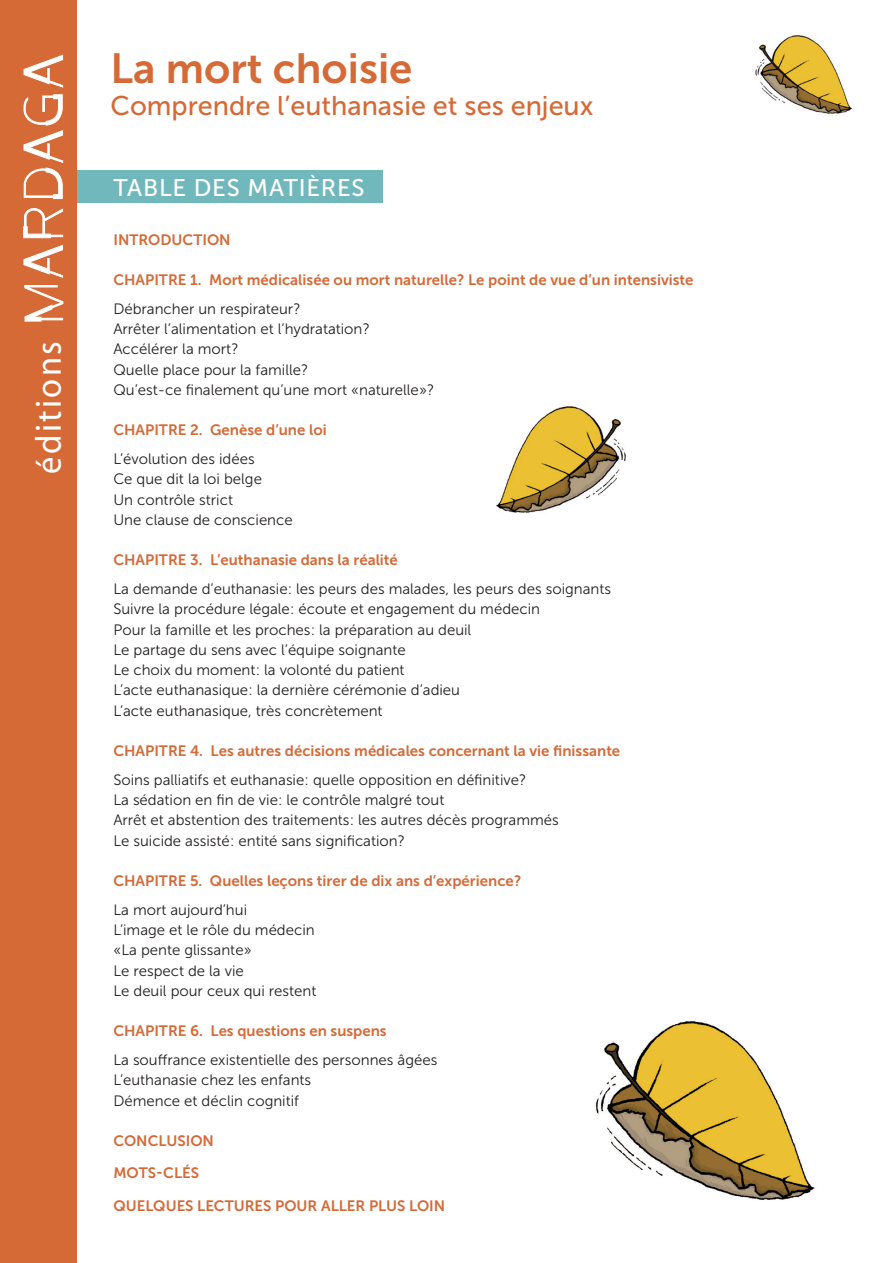
<style>
.page{position:relative;width:893px;height:1263px;background:#fff}
.page>*{position:absolute;margin:0;border:0;box-sizing:border-box;transform-origin:0 0}
.t1{font:42px "Museo Sans 700";color:#d56a37}
.t2{font:36.3px "Myriad";letter-spacing:.07em;color:#fff;scale:.95 1}
.t3{font:27px "Museo Sans 500";color:#d56a37}
.t4{font:24px "Museo Sans 500";letter-spacing:.03em;color:#fff}
.t5{font:15px/20.2px "Museo Sans 300";color:#231f20}
.t6{font:15px/32.2px "Museo Sans 700";color:#d56a37}
</style>
<div class="page">
<div style="left:70px;top:170px;width:313px;height:33px;background:#71b8bd"></div>
<div style="left:0;top:0;width:77px;height:1263px;background:#d56a37"></div>
<svg style="left:24px;top:285px;width:40px;height:37px"></svg>
<svg style="left:23px;top:244px;width:40px;height:34px"></svg>
<svg style="left:23px;top:208px;width:40px;height:30px"></svg>
<svg style="left:23px;top:94px;width:40px;height:105px"></svg>
<svg style="left:23px;top:54px;width:40px;height:34px"></svg>
<img style="left:595px;top:1021px;width:220px;height:179px">
<img style="left:496px;top:406px;width:130px;height:107px">
<img style="left:755px;top:35px;width:97px;height:79px">
<h2 class="t2" style="left:31px;top:474px;width:141px;rotate:-90deg">éditions</h2>
<h1 class="t1" style="left:111px;top:45px;width:303px">La mort choisie</h1>
<h3 class="t3" style="left:111px;top:91px;width:484px">Comprendre l’euthanasie et ses enjeux</h3>
<h3 class="t4" style="left:113px;top:174px;width:253px">TABLE DES MATiÈRES</h3>
<p class="t6" style="left:113px;top:223px;width:119px">I ntroduction</p>
<p class="t6" style="left:113px;top:264px;width:582px">Chapitre 1. Mort médicalisée ou mort naturelle ? Le point de vue d’un intensiviste</p>
<p class="t5" style="left:113px;top:299px;width:322px">Débrancher un respirateur ?<br>Arrêter l’alimentation et l’hydratation ?<br>Accélérer la mort ?<br>Quelle place pour la famille ?<br>Qu’est-ce finalement qu’une mort « naturelle » ?</p>
<p class="t6" style="left:113px;top:414px;width:215px">Chapitre 2. Genèse d’une loi</p>
<p class="t5" style="left:113px;top:449px;width:181px">L’évolution des idées<br>Ce que dit la loi belge<br>Un contrôle strict<br>Une clause de conscience</p>
<p class="t6" style="left:113px;top:544px;width:286px">Chapitre 3. L’euthanasie dans la réalité</p>
<p class="t5" style="left:113px;top:579px;width:499px">La demande d’euthanasie : les peurs des malades, les peurs des soignants Suivre la procédure légale : écoute et engagement du médecin<br>Pour la famille et les proches : la préparation au deuil<br>Le partage du sens avec l’équipe soignante<br>Le choix du moment : la volonté du patient<br>L’acte euthanasique : la dernière cérémonie d’adieu<br>L’acte euthanasique, très concrètement</p>
<p class="t6" style="left:113px;top:735px;width:508px">Chapitre 4. Les autres décisions médicales concernant la vie finissante</p>
<p class="t5" style="left:113px;top:770px;width:447px">Soins palliatifs et euthanasie : quelle opposition en définitive ?<br>La sédation en fin de vie : le contrôle malgré tout<br>Arrêt et abstention des traitements : les autres décès programmés Le suicide assisté : entité sans signification ?</p>
<p class="t6" style="left:113px;top:865px;width:409px">Chapitre 5. Quelles leçons tirer de dix ans d’expérience ?</p>
<p class="t5" style="left:113px;top:900px;width:204px">La mort aujourd’hui<br>L’image et le rôle du médecin « La pente glissante »<br>Le respect de la vie<br>Le deuil pour ceux qui restent</p>
<p class="t6" style="left:113px;top:1015px;width:275px">Chapitre 6. Les questions en suspens</p>
<p class="t5" style="left:113px;top:1050px;width:325px">La souffrance existentielle des personnes âgées<br>L’euthanasie chez les enfants<br>Démence et déclin cognitif</p>
<p class="t6" style="left:113px;top:1125px;width:102px">Conclusion<br>MOTS</p>
<p class="t6" style="left:113px;top:1157px;width:333px;text-indent:43px">-CLÉS<br>Quelques lectures pour aller plus loin</p>
</div>
